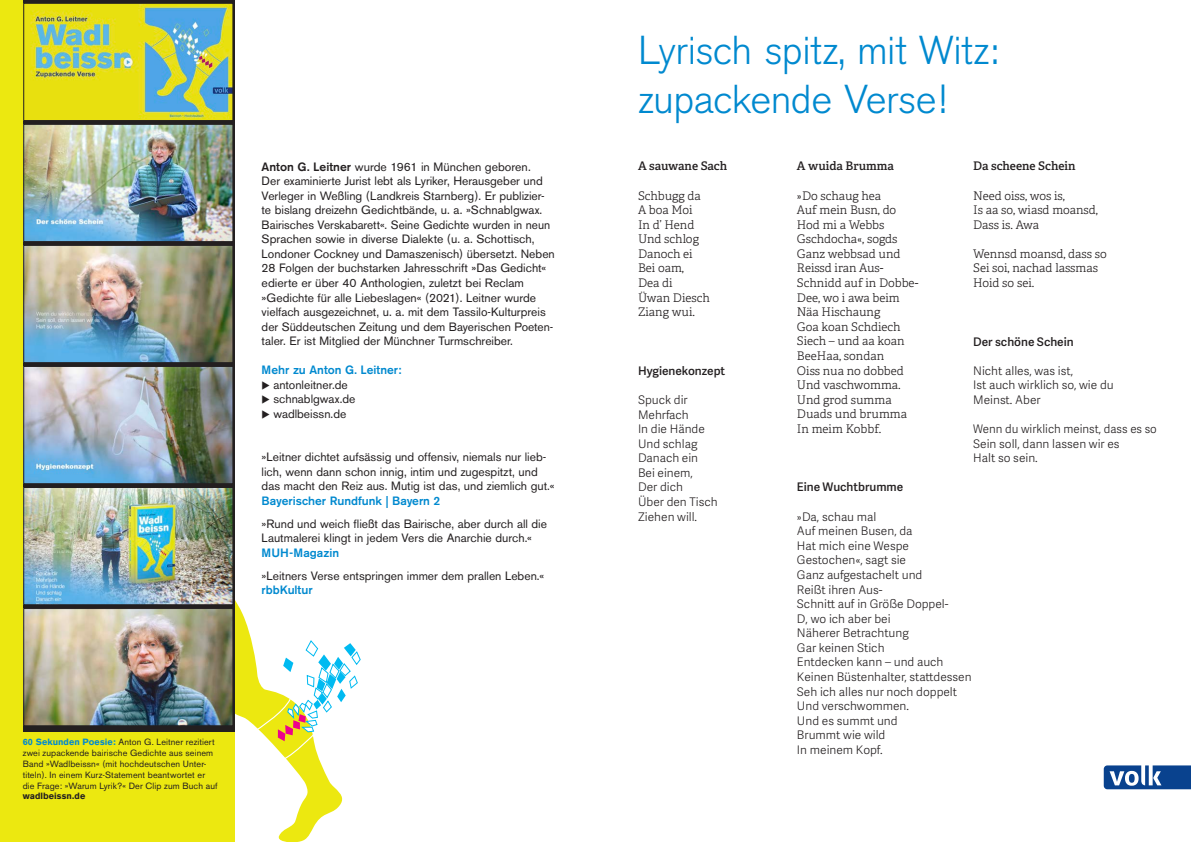
<style>
.page{position:relative;width:1191px;height:842px;background:#fff}
.page>*{position:absolute;margin:0;border:0;box-sizing:border-box;transform-origin:0 0}
.t1{font:300 40px "Akzidenz Grotesk BE";letter-spacing:-.015em;color:#0089cf}
.t2{font:12px/14.5px "Akzidenz Grotesk BE";color:#231f20}
.t3{font:500 12px "Akzidenz Grotesk BE";color:#0089cf}
.t4{font:11.8px "Adelle Sans Lt";color:#231f20}
.t5{font:300 11.8px "Adelle";color:#231f20}
.t6{font:11.8px "Adelle Sans Sb";color:#231f20}
.t7{font:600 11.8px "Adelle";color:#231f20}
.t8{font:9px/10.8px "Akzidenz Grotesk BE";letter-spacing:.01em;color:#231f20}
.s1{font-weight:500}
.s2{font-weight:700;color:#0089cf}
.s3{font-weight:700}
</style>
<div class="page">
<svg style="left:234px;top:582px;width:126px;height:260px"></svg>
<svg style="left:1103px;top:765px;width:88px;height:24px"></svg>
<div style="left:0;top:0;width:234px;height:842px;background:#ece810"></div>
<div style="left:23px;top:0;width:211px;height:731px;background:#231f20"></div>
<img style="left:25px;top:126px;width:206px;height:114px">
<div style="left:23px;top:124px;width:210px;height:118px;border:1px solid #231f20"></div>
<img style="left:25px;top:610px;width:206px;height:114px">
<div style="left:23px;top:608px;width:210px;height:118px;border:1px solid #231f20"></div>
<img style="left:25px;top:5px;width:206px;height:114px">
<div style="left:23px;top:3px;width:210px;height:118px;border:1px solid #231f20"></div>
<img style="left:25px;top:368px;width:206px;height:114px">
<div style="left:23px;top:366px;width:210px;height:118px;border:1px solid #231f20"></div>
<img style="left:25px;top:247px;width:206px;height:114px">
<div style="left:23px;top:245px;width:210px;height:118px;border:1px solid #231f20"></div>
<img style="left:25px;top:489px;width:206px;height:114px">
<div style="left:23px;top:487px;width:210px;height:118px;border:1px solid #231f20"></div>
<p class="t2" style="left:262px;top:160px;width:295px"><span class="s1">Anton G. Leitner</span> wurde 1961 in München geboren.<br>Der examinierte Jurist lebt als Lyriker, Herausgeber und Verleger in Weßling (Landkreis Starnberg). Er publizier&shy;te bislang dreizehn Gedichtbände, u. a. »Schnablgwax.<br>Bairisches Verskabarett«. Seine Gedichte wurden in neun Sprachen sowie in diverse Dialekte (u. a. Schottisch, Londoner Cockney und Damaszenisch) übersetzt. Neben 28 Folgen der buchstarken Jahresschrift »Das Gedicht« edierte er über 40 Anthologien, zuletzt bei Reclam »Gedichte für alle Liebeslagen« (2021). Leitner wurde vielfach ausgezeichnet, u. a. mit dem Tassilo-Kulturpreis der Süddeutschen Zeitung und dem Bayerischen Poeten&shy;taler. Er ist Mitglied der Münchner Turmschreiber.</p>
<p class="t3" style="left:262px;top:362px;width:141px">Mehr zu Anton G. Leitner:</p>
<p class="t2" style="left:262px;top:377px;width:88px">◆ antonleitner.de</p>
<p class="t2" style="left:262px;top:392px;width:95px">◆ schnablgwax.de</p>
<p class="t2" style="left:262px;top:406px;width:86px">◆ wadlbeissn.de</p>
<p class="t2" style="left:262px;top:450px;width:294px">»Leitner dichtet aufsässig und offensiv, niemals nur lieb&shy;lich, wenn dann schon innig, intim und zugespitzt, und das macht den Reiz aus. Mutig ist das, und ziemlich gut.«</p>
<p class="t3" style="left:262px;top:493px;width:180px">Bayerischer Rundfunk | Bayern 2</p>
<p class="t2" style="left:262px;top:516px;width:287px">»Rund und weich fließt das Bairische, aber durch all die<br>Lautmalerei klingt in jedem Vers die Anarchie durch.«</p>
<p class="t3" style="left:262px;top:545px;width:79px">MUH-Magazin</p>
<p class="t2" style="left:262px;top:568px;width:284px">»Leitners Verse entspringen immer dem prallen Leben.«</p>
<p class="t3" style="left:262px;top:582px;width:52px">rbbKultur</p>
<p class="t8" style="left:23px;top:737px;width:194px"><span class="s2">60 Sekunden Poesie:</span> Anton G. Leitner rezitiert</p>
<p class="t8" style="left:23px;top:748px;width:192px">zwei zupackende bairische Gedichte aus seinem</p>
<p class="t8" style="left:23px;top:758px;width:196px">Band »Wadlbeissn« (mit hochdeutschen Unter&shy;titeln). In einem Kurz-Statement beantwortet er die Frage: »Warum Lyrik?« Der Clip zum Buch auf <span class="s3">wadlbeissn.de</span></p>
<p class="t1" style="left:638px;top:28px;width:362px">Lyrisch spitz, mit Witz:</p>
<p class="t1" style="left:638px;top:77px;width:310px">zupackende Verse!</p>
<p class="t7" style="left:638px;top:158px;width:91px">A sauwane Sach</p>
<p class="t5" style="left:638px;top:187px;width:64px">Schbugg da</p>
<p class="t5" style="left:638px;top:202px;width:56px">A boa Moi</p>
<p class="t5" style="left:638px;top:216px;width:58px">In d’ Hend</p>
<p class="t5" style="left:638px;top:231px;width:62px">Und schlog</p>
<p class="t5" style="left:638px;top:245px;width:56px">Danoch ei</p>
<p class="t5" style="left:638px;top:260px;width:47px">Bei oam,</p>
<p class="t5" style="left:638px;top:274px;width:36px">Dea di</p>
<p class="t5" style="left:638px;top:289px;width:73px">Üwan Diesch</p>
<p class="t5" style="left:638px;top:304px;width:58px">Ziang wui.</p>
<p class="t6" style="left:638px;top:362px;width:89px">Hygienekonzept</p>
<p class="t4" style="left:638px;top:391px;width:51px">Spuck dir</p>
<p class="t4" style="left:638px;top:406px;width:52px">Mehrfach</p>
<p class="t4" style="left:638px;top:420px;width:68px">In die Hände</p>
<p class="t4" style="left:638px;top:435px;width:61px">Und schlag</p>
<p class="t4" style="left:638px;top:450px;width:62px">Danach ein</p>
<p class="t4" style="left:638px;top:464px;width:57px">Bei einem,</p>
<p class="t4" style="left:638px;top:479px;width:46px">Der dich</p>
<p class="t4" style="left:638px;top:493px;width:81px">Über den Tisch</p>
<p class="t4" style="left:638px;top:508px;width:61px">Ziehen will.</p>
<p class="t7" style="left:797px;top:158px;width:99px">A wuida Brumma</p>
<p class="t5" style="left:797px;top:187px;width:86px">»Do schaug hea</p>
<p class="t5" style="left:797px;top:202px;width:101px">Auf mein Busn, do</p>
<p class="t5" style="left:797px;top:216px;width:89px">Hod mi a Webbs</p>
<p class="t5" style="left:797px;top:231px;width:102px">Gschdocha«, sogds</p>
<p class="t5" style="left:797px;top:245px;width:105px">Ganz webbsad und</p>
<p class="t5" style="left:797px;top:260px;width:88px">Reissd iran Aus-</p>
<p class="t5" style="left:797px;top:274px;width:123px">Schnidd auf in Dobbe-</p>
<p class="t5" style="left:797px;top:289px;width:104px">Dee, wo i awa beim</p>
<p class="t5" style="left:797px;top:304px;width:85px">Näa Hischaung</p>
<p class="t5" style="left:797px;top:318px;width:105px">Goa koan Schdiech</p>
<p class="t5" style="left:797px;top:333px;width:109px">Siech – und aa koan</p>
<p class="t5" style="left:797px;top:347px;width:89px">BeeHaa, sondan</p>
<p class="t5" style="left:797px;top:362px;width:108px">Oiss nua no dobbed</p>
<p class="t5" style="left:797px;top:377px;width:105px">Und vaschwomma.</p>
<p class="t5" style="left:797px;top:391px;width:96px">Und grod summa</p>
<p class="t5" style="left:797px;top:406px;width:112px">Duads und brumma</p>
<p class="t5" style="left:797px;top:420px;width:86px">In meim Kobbf.</p>
<p class="t7" style="left:973px;top:158px;width:104px">Da scheene Schein</p>
<p class="t5" style="left:973px;top:187px;width:93px">Need oiss, wos is,</p>
<p class="t5" style="left:973px;top:202px;width:126px">Is aa so, wiasd moansd,</p>
<p class="t5" style="left:973px;top:216px;width:67px">Dass is. Awa</p>
<p class="t5" style="left:973px;top:245px;width:135px">Wennsd moansd, dass so</p>
<p class="t5" style="left:973px;top:260px;width:126px">Sei soi, nachad lassmas</p>
<p class="t5" style="left:973px;top:274px;width:62px">Hoid so sei.</p>
<p class="t6" style="left:973px;top:333px;width:102px">Der schöne Schein</p>
<p class="t4" style="left:973px;top:362px;width:101px">Nicht alles, was ist,</p>
<p class="t4" style="left:973px;top:377px;width:142px">Ist auch wirklich so, wie du</p>
<p class="t4" style="left:973px;top:391px;width:69px">Meinst. Aber</p>
<p class="t4" style="left:973px;top:420px;width:185px">Wenn du wirklich meinst, dass es so</p>
<p class="t4" style="left:973px;top:435px;width:148px">Sein soll, dann lassen wir es</p>
<p class="t4" style="left:973px;top:450px;width:66px">Halt so sein.</p>
<p class="t6" style="left:797px;top:479px;width:108px">Eine Wuchtbrumme</p>
<p class="t4" style="left:797px;top:508px;width:81px">»Da, schau mal</p>
<p class="t4" style="left:797px;top:523px;width:117px">Auf meinen Busen, da</p>
<p class="t4" style="left:797px;top:537px;width:114px">Hat mich eine Wespe</p>
<p class="t4" style="left:797px;top:552px;width:111px">Gestochen«, sagt sie</p>
<p class="t4" style="left:797px;top:566px;width:127px">Ganz aufgestachelt und</p>
<p class="t4" style="left:797px;top:581px;width:87px">Reißt ihren Aus-</p>
<p class="t4" style="left:797px;top:595px;width:153px">Schnitt auf in Größe Doppel-</p>
<p class="t4" style="left:797px;top:610px;width:95px">D, wo ich aber bei</p>
<p class="t4" style="left:797px;top:625px;width:113px">Näherer Betrachtung</p>
<p class="t4" style="left:797px;top:639px;width:89px">Gar keinen Stich</p>
<p class="t4" style="left:797px;top:654px;width:148px">Entdecken kann – und auch</p>
<p class="t4" style="left:797px;top:668px;width:176px">Keinen Büstenhalter, stattdessen</p>
<p class="t4" style="left:797px;top:683px;width:162px">Seh ich alles nur noch doppelt</p>
<p class="t4" style="left:797px;top:698px;width:114px">Und verschwommen.</p>
<p class="t4" style="left:797px;top:712px;width:102px">Und es summt und</p>
<p class="t4" style="left:797px;top:727px;width:90px">Brummt wie wild</p>
<p class="t4" style="left:797px;top:741px;width:87px">In meinem Kopf.</p>
</div>
